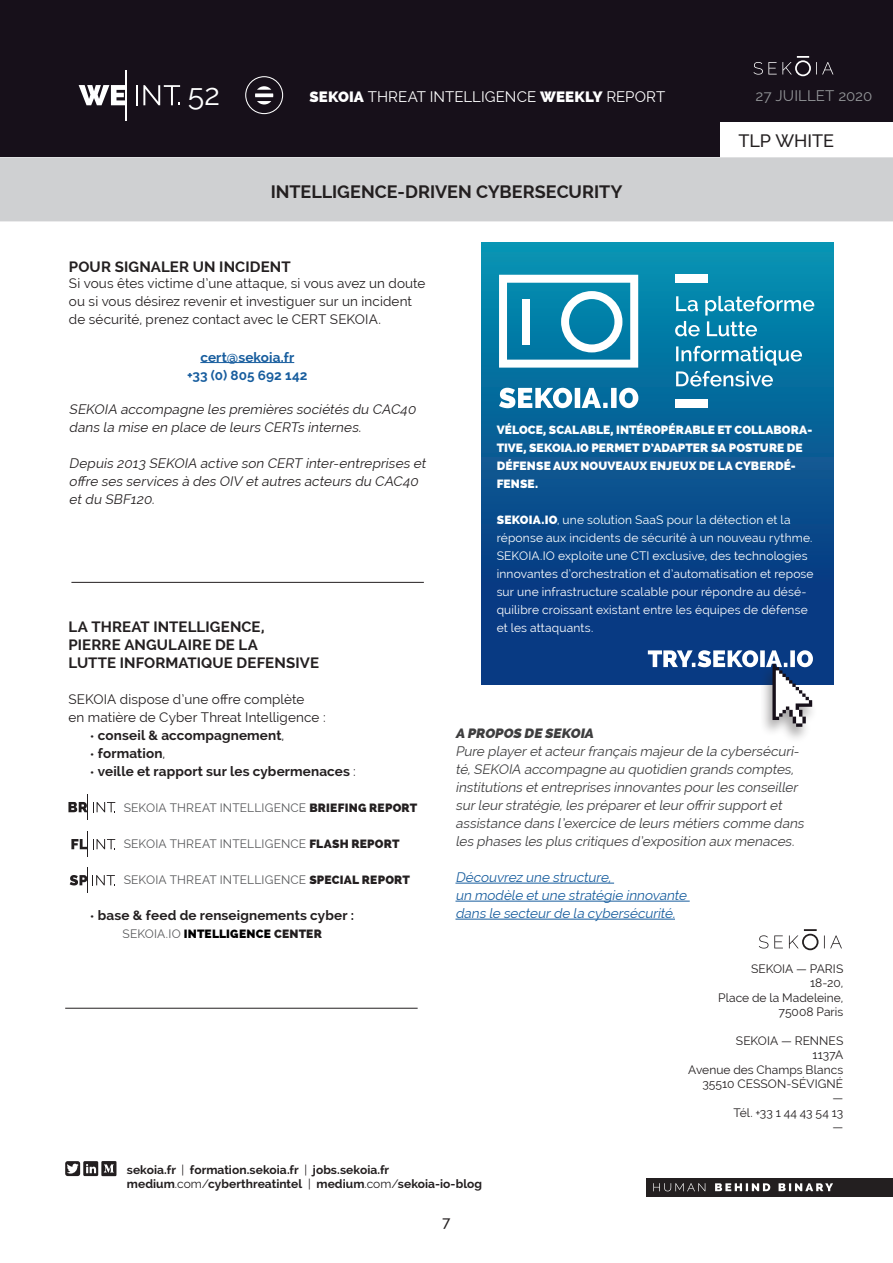
<style>
.page{position:relative;width:893px;height:1263px;background:#fff}
.page>*{position:absolute;margin:0;border:0;box-sizing:border-box;transform-origin:0 0}
.t1{font:30px "Raleway";color:#fff}
.t2{font:700 18px "Raleway";letter-spacing:-.005em;color:#231f20}
.t3{font:500 18px "Raleway";letter-spacing:-.01em;color:#231f20}
.t4{font:700 15px "Raleway";letter-spacing:.01em;color:#231f20}
.t5{font:15px "Raleway";color:#fff}
.t6{font:15px "Raleway";color:#939598}
.t7{font:500 15px "Raleway";color:#231f20}
.t8{font:italic 13.5px/18px "Raleway";color:#3e3e3f}
.t9{font:13.5px/18px "Raleway";letter-spacing:.01em;color:#231f20}
.t10{font:italic 13.5px/18px "Raleway";color:#231f20}
.t11{font:700 13.5px "Raleway";letter-spacing:.01em;color:#231f20}
.t12{font:italic 13.5px/18px "Raleway";color:#175d9e}
.t13{font:700 13.5px "Raleway";letter-spacing:.01em;color:#175d9e}
.t14{font:12px/18px "Raleway";letter-spacing:.015em;color:#fff}
.t15{font:12px/14.4px "Raleway";letter-spacing:.005em;color:#231f20;text-align:right}
.t16{font:800 12px/18px "Raleway";letter-spacing:.005em;color:#fff}
.t17{font:12px "Raleway";letter-spacing:.01em;color:#57585a}
.t18{font:700 12px "Raleway";letter-spacing:.005em;color:#231f20}
.t19{font:800 12px "Raleway";letter-spacing:.015em;color:#000}
.s1{font-weight:800}
.s2{font-weight:400}
.s3{font-weight:800;color:#231f20}
.s4{font-weight:400;color:#57585a}
.s5{color:#231f20}
</style>
<div class="page">
<div style="left:646px;top:1178px;width:247px;height:18px;background:#231f20"></div>
<svg style="left:653px;top:1183px;width:180px;height:8px"></svg>
<div style="left:0;top:0;width:893px;height:157px;background:#17101a"></div>
<div style="left:720px;top:122px;width:173px;height:37px;background:#fff"></div>
<div style="left:0;top:157px;width:893px;height:64px;background:#cfd0d2"></div>
<hr style="left:136px;top:85px;width:2px;height:20px;background:#fff">
<svg style="left:143px;top:85px;width:37px;height:20px"></svg>
<hr style="left:125px;top:70px;width:1px;height:50px;background:#fff">
<svg style="left:79px;top:85px;width:46px;height:20px"></svg>
<div style="left:245px;top:76px;width:38px;height:38px;border:1px solid #fff;border-radius:50%"></div>
<svg style="left:255px;top:86px;width:18px;height:18px"></svg>
<svg style="left:753px;top:56px;width:80px;height:20px"></svg>
<svg style="left:65px;top:1161px;width:51px;height:15px"></svg>
<svg style="left:759px;top:929px;width:83px;height:21px"></svg>
<hr style="left:200px;top:362px;width:94px;height:1px;background:#175d9e">
<hr style="left:455px;top:883px;width:159px;height:1px;background:#175d9e">
<hr style="left:455px;top:901px;width:235px;height:1px;background:#175d9e">
<hr style="left:455px;top:919px;width:220px;height:1px;background:#175d9e">
<hr style="left:71px;top:582px;width:353px;height:1px;background:#231f20">
<hr style="left:65px;top:1008px;width:353px;height:1px;background:#231f20">
<svg style="left:68px;top:794px;width:47px;height:26px"></svg>
<svg style="left:71px;top:831px;width:44px;height:26px"></svg>
<svg style="left:70px;top:867px;width:45px;height:26px"></svg>
<div style="left:481px;top:242px;width:352px;height:442px;background:linear-gradient(to bottom,#0590b1,#092a7a)"></div>
<svg style="left:499px;top:275px;width:139px;height:93px"></svg>
<svg style="left:499px;top:388px;width:139px;height:20px"></svg>
<svg style="left:676px;top:346px;width:126px;height:40px;background:#3d93b6"></svg>
<svg style="left:675px;top:296px;width:139px;height:40px;background:#3399b9"></svg>
<div style="left:675px;top:275px;width:32px;height:8px;background:#fff"></div>
<div style="left:675px;top:400px;width:32px;height:8px;background:#fff"></div>
<div style="left:759px;top:662px;width:59px;height:82px;background:#231f20;opacity:.39"></div>
<svg style="left:648px;top:650px;width:165px;height:77px"></svg>
<h1 class="t1" style="left:188px;top:77px;width:34px">52</h1>
<p class="t5" style="left:309px;top:88px;width:357px"><span class="s1">SEKOIA</span> THREAT INTELLIGENCE <span class="s1">WEEKLY</span> REPORT</p>
<p class="t6" style="left:755px;top:87px;width:118px">27 JUILLET 2020</p>
<p class="t2" style="left:271px;top:181px;width:353px">INTELLIGENCE-DRIVEN CYBERSECURITY</p>
<h2 class="t3" style="left:738px;top:130px;width:97px">TLP WHITE</h2>
<p class="t4" style="left:69px;top:258px;width:223px">POUR SIGNALER UN INCIDENT</p>
<p class="t9" style="left:69px;top:274px;width:358px">Si vous êtes victime d’une attaque, si vous avez un doute ou si vous désirez revenir et investiguer sur un incident de sécurité, prenez contact avec le CERT SEKOIA.</p>
<p class="t13" style="left:200px;top:349px;width:95px">cert@sekoia.fr</p>
<p class="t13" style="left:187px;top:367px;width:122px">+33 (0) 805 692 142</p>
<p class="t10" style="left:69px;top:400px;width:351px">SEKOIA accompagne les premières sociétés du CAC40 dans la mise en place de leurs CERTs internes.</p>
<p class="t10" style="left:69px;top:454px;width:361px">Depuis 2013 SEKOIA active son CERT inter-entreprises et offre ses services à des OIV etautres acteurs du CAC40 etdu SBF120.</p>
<p class="t4" style="left:68px;top:618px;width:198px">LA THREAT INTELLIGENCE,</p>
<p class="t4" style="left:68px;top:636px;width:191px">PIERRE ANGULAIRE DE LA</p>
<p class="t4" style="left:68px;top:654px;width:252px">LUTTE INFORMATIQUE DEFENSIVE</p>
<p class="t9" style="left:68px;top:690px;width:259px">SEKOIA dispose d’une offre complète<br>en matière de Cyber Threat Intelligence :</p>
<p class="t11" style="left:90px;top:727px;width:196px"><span class="s2">•</span> conseil &amp; accompagnement<span class="s2">,</span></p>
<p class="t11" style="left:90px;top:745px;width:77px"><span class="s2">•</span> formation<span class="s2">,</span></p>
<p class="t11" style="left:90px;top:763px;width:268px"><span class="s2">•</span> veille et rapport sur les cybermenaces <span class="s2">:</span></p>
<p class="t17" style="left:124px;top:800px;width:295px">SEKOIA THREAT INTELLIGENCE <span class="s3">BRIEFING REPORT</span></p>
<p class="t17" style="left:124px;top:836px;width:277px">SEKOIA THREAT INTELLIGENCE <span class="s3">FLASH REPORT</span></p>
<p class="t17" style="left:124px;top:872px;width:288px">SEKOIA THREAT INTELLIGENCE <span class="s3">SPECIAL REPORT</span></p>
<p class="t11" style="left:90px;top:907px;width:266px"><span class="s2">•</span> base &amp; feed de renseignements cyber :</p>
<p class="t19" style="left:122px;top:926px;width:201px"><span class="s4">SEKOIA.IO</span> INTELLIGENCE <span class="s5">CENTER</span></p>
<p class="t16" style="left:497px;top:420px;width:317px">VÉLOCE, SCALABLE, INTÉROPÉRABLE ET COLLABORA-TIVE, SEKOIA.IO PERMET D’ADAPTER SA POSTURE DE DÉFENSE AUX NOUVEAUX ENJEUX DE LA CYBERDÉ-FENSE.</p>
<p class="t14" style="left:497px;top:510px;width:318px"><span class="s1">SEKOIA.IO</span>, une solution SaaS pour la détection et la réponse aux incidents de sécurité à un nouveau rythme.<br>SEKOIA.IO exploite une CTI exclusive, des technologies innovantes d’orchestration et d’automatisation et repose sur une infrastructure scalable pour répondre au désé&shy;quilibre croissant existant entre les équipes de défense et les attaquants.</p>
<p class="t8" style="left:455px;top:724px;width:353px"><span class="s1">A PROPOS DE SEKOIA<br></span>Pure playeretacteurfrançais majeurde la cybersécuri&shy;té,SEKOIA accompagne au quotidien grands comptes, institutions etentreprises innovantes pourles conseiller surleurstratégie,les prépareretleuroffrirsupportet assistance dans l’exercice de leurs métiers comme dans les phases les plus critiques d’exposition aux menaces.</p>
<p class="t12" style="left:455px;top:868px;width:235px">Découvrez une structure,<br>un modèle etune stratégie innovante</p>
<p class="t12" style="left:455px;top:904px;width:224px">dans le secteurde la cybersécurité.</p>
<p class="t15" style="left:751px;top:961px;width:94px">SEKOIA — PARIS</p>
<p class="t15" style="left:718px;top:976px;width:127px">18-20,<br>Place de la Madeleine,<br>75008 Paris</p>
<p class="t15" style="left:736px;top:1033px;width:109px">SEKOIA — RENNES</p>
<p class="t15" style="left:688px;top:1048px;width:157px">1137A<br>Avenue des Champs Blancs</p>
<p class="t15" style="left:702px;top:1076px;width:142px">35510 CESSON-SÉVIGNÉ</p>
<p class="t15" style="left:832px;top:1091px;width:12px">—</p>
<p class="t15" style="left:733px;top:1105px;width:111px">Tél. +33 1 44 43 54 13 —</p>
<p class="t18" style="left:127px;top:1162px;width:264px">sekoia.fr <span class="s2">|</span> formation.sekoia.fr <span class="s2">|</span> jobs.sekoia.fr</p>
<p class="t18" style="left:127px;top:1177px;width:357px">medium<span class="s2">.com/</span>cyberthreatintel <span class="s2">|</span> medium<span class="s2">.com/</span>sekoia-io-blog</p>
<p class="t7" style="left:442px;top:1213px;width:10px">7</p>
</div>
